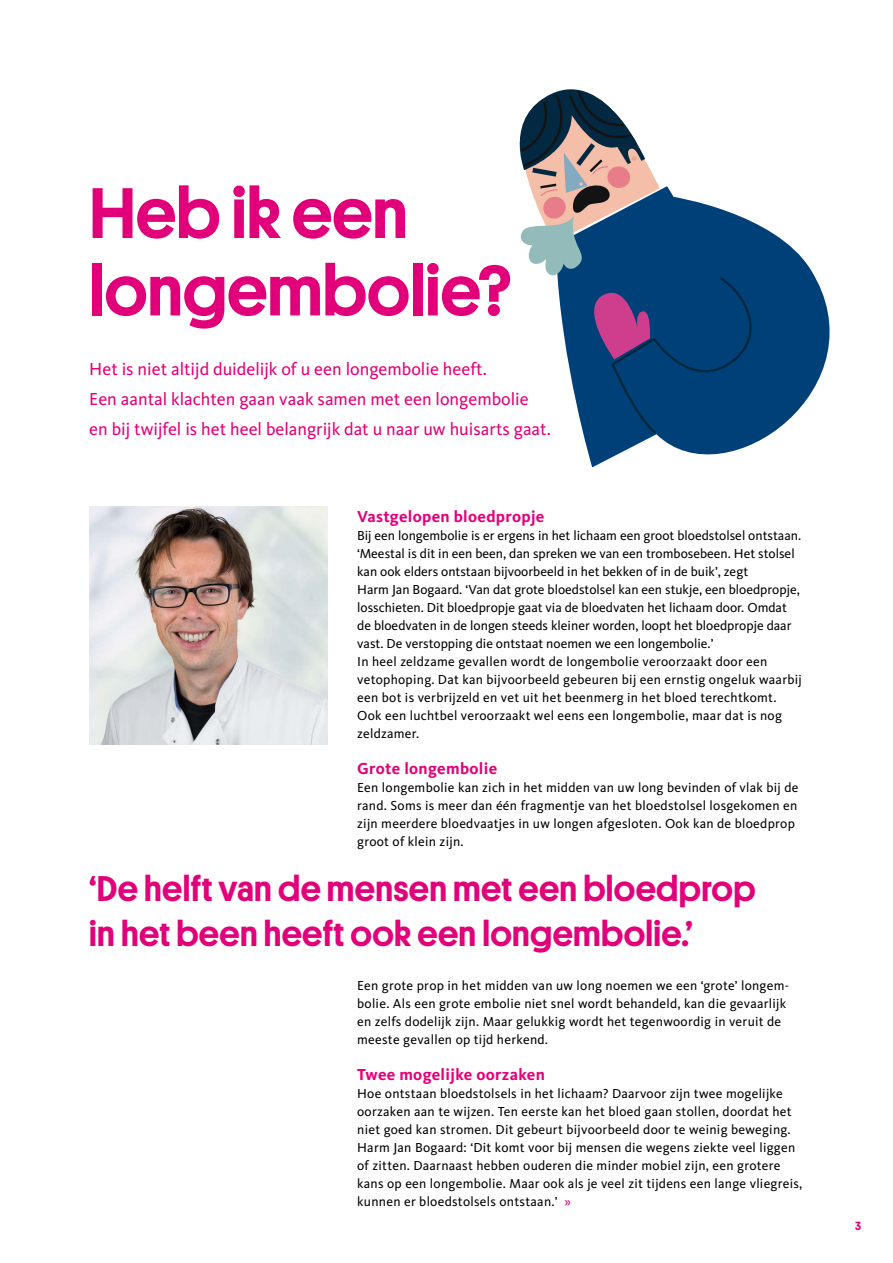
<style>
.page{position:relative;width:893px;height:1263px;background:#fff}
.page>*{position:absolute;margin:0;border:0;box-sizing:border-box;transform-origin:0 0}
.t1{font:500 72px/77.4px "Platform";color:#e2007a}
.t2{font:500 36px/45px "Platform";letter-spacing:.01em;color:#e2007a}
.t3{font:18px/30px "Kievit OT";color:#e2007a}
.t4{font:700 16.5px "Kievit OT";letter-spacing:.02em;color:#e2007a}
.t5{font:13.5px/18px "Kievit OT";letter-spacing:.02em;color:#000}
.t6{font:13.5px/18px "Kievit OT";color:#000}
.t7{font:500 12px "Platform";color:#e2007a}
.s1{color:#e2007a}
</style>
<div class="page">
<img style="left:89px;top:506px;width:238px;height:238px">
<svg style="left:584px;top:228px;width:246px;height:240px;fill:#004079"></svg>
<svg style="left:519px;top:89px;width:246px;height:347px"></svg>
<h1 class="t1" style="left:89px;top:170px;width:424px">Heb ik een longembolie?</h1>
<h3 class="t3" style="left:89px;top:354px;width:463px">Het is niet altijd duidelijk of u een longembolie heeft.<br>Een aantal klachten gaan vaak samen met een longembolie en bij twijfel is het heel belangrijk dat u naar uw huisarts gaat.</h3>
<p class="t4" style="left:357px;top:507px;width:189px">Vastgelopen bloedpropje</p>
<p class="t6" style="left:357px;top:526px;width:446px">Bij een longembolie is er ergens in het lichaam een groot bloedstolsel ontstaan. ‘Meestal is dit in een been, dan spreken we van een trombosebeen. Het stolsel kan ook elders ontstaan bijvoorbeeld in het bekken of in de buik’, zegt<br>Harm Jan Bogaard. ‘Van dat grote bloedstolsel kan een stukje, een bloedpropje, losschieten. Dit bloedpropje gaat via de bloedvaten het lichaam door. Omdat de bloedvaten in de longen steeds kleiner worden, loopt het bloedpropje daar vast. De verstopping die ontstaat noemen we een longembolie.’<br>In heel zeldzame gevallen wordt de longembolie veroorzaakt door een vetophoping. Dat kan bijvoorbeeld gebeuren bij een ernstig ongeluk waarbij een bot is verbrijzeld en vet uit het beenmerg in het bloed terechtkomt.<br>Ook een luchtbel veroorzaakt wel eens een longembolie, maar dat is nog zeldzamer.</p>
<p class="t4" style="left:357px;top:759px;width:142px">Grote longembolie</p>
<p class="t5" style="left:357px;top:778px;width:443px">Een longembolie kan zich in het midden van uw long bevinden of vlak bij de rand. Soms is meer dan één fragmentje van het bloedstolsel losgekomen en zijn meerdere bloedvaatjes in uw longen afgesloten. Ook kan de bloedprop groot of klein zijn.</p>
<h2 class="t2" style="left:89px;top:864px;width:668px">‘De helft van de mensen met een bloedprop in het been heeft ook een longembolie.’</h2>
<p class="t5" style="left:357px;top:976px;width:433px">Een grote prop in het midden van uw long noemen we een ‘grote’ longem&shy;bolie. Als een grote embolie niet snel wordt behandeld, kan die gevaarlijk en zelfs dodelijk zijn. Maar gelukkig wordt het tegenwoordig in veruit de meeste gevallen op tijd herkend.</p>
<p class="t4" style="left:357px;top:1065px;width:189px">Twee mogelijke oorzaken</p>
<p class="t5" style="left:357px;top:1084px;width:447px">Hoe ontstaan bloedstolsels in het lichaam? Daarvoor zijn twee mogelijke oorzaken aan te wijzen. Ten eerste kan het bloed gaan stollen, doordat het niet goed kan stromen. Dit gebeurt bijvoorbeeld door te weinig beweging.<br>Harm Jan Bogaard: ‘Dit komt voor bij mensen die wegens ziekte veel liggen of zitten. Daarnaast hebben ouderen die minder mobiel zijn, een grotere kans op een longembolie. Maar ook als je veel zit tijdens een lange vliegreis, kunnen er bloedstolsels ontstaan.’ <span class="s1">»</span></p>
<p class="t7" style="left:855px;top:1217px;width:7px">3</p>
</div>
